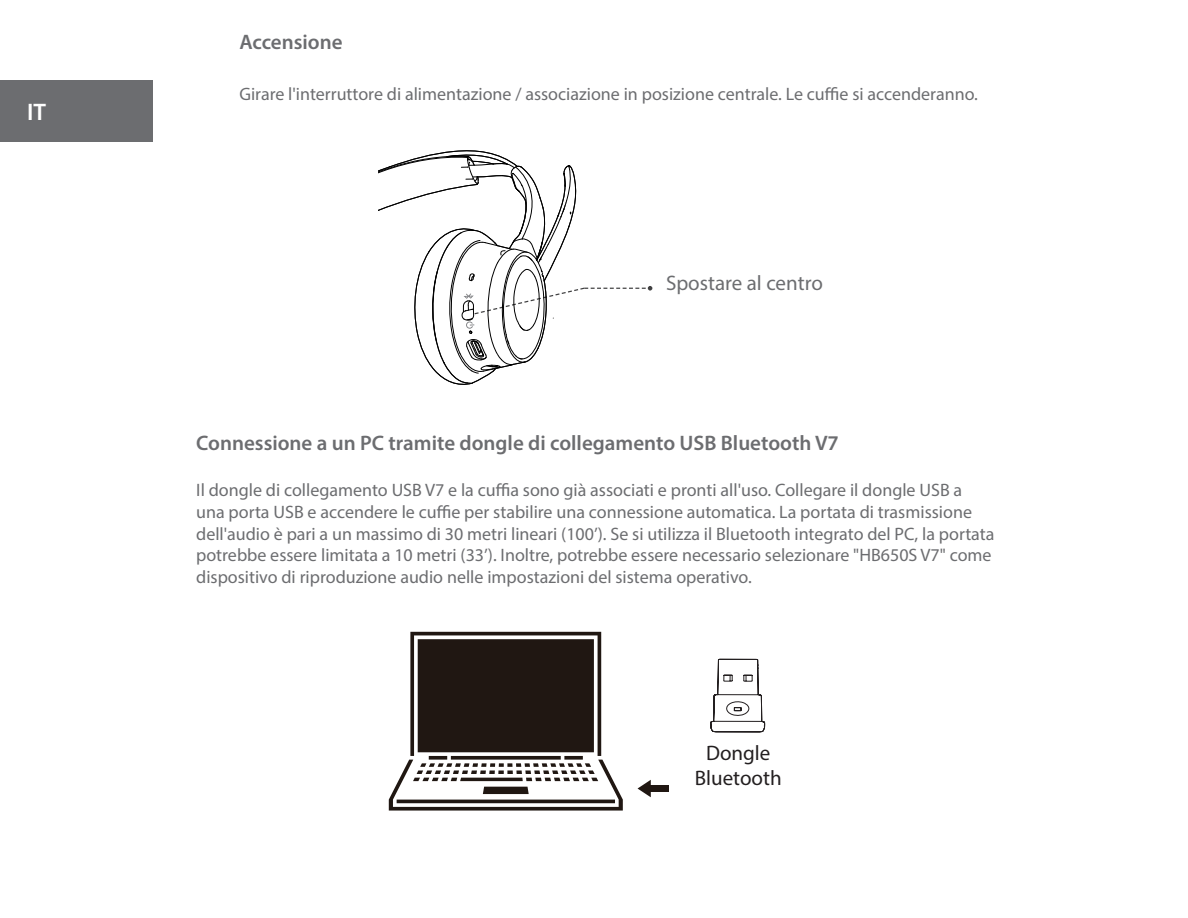
<style>
.page{position:relative;width:1188px;height:918px;background:#fff}
.page>*{position:absolute;margin:0;border:0;box-sizing:border-box;transform-origin:0 0}
.t1{font:600 24px "Myriad Pro";color:#fff}
.t2{font:600 21px "Myriad Pro";color:#6c6d70}
.t3{font:21px "Myriad Pro";color:#6c6d70}
.t4{font:21px/25.2px "Myriad Pro";color:#231f20;text-align:center}
.t5{font:18px/21.6px "Myriad Pro";color:#6c6d70}
</style>
<div class="page">
<div style="left:0;top:80px;width:153px;height:62px;background:#6c6d70"></div>
<svg style="left:378px;top:150px;width:274px;height:235px"></svg>
<svg style="left:389px;top:632px;width:234px;height:179px"></svg>
<div style="left:649px;top:785px;width:20px;height:7px;background:#201712"></div>
<svg style="left:638px;top:780px;width:13px;height:17px"></svg>
<svg style="left:710px;top:659px;width:56px;height:74px"></svg>
<h1 class="t1" style="left:27px;top:97px;width:20px">IT</h1>
<p class="t2" style="left:239px;top:29px;width:105px">Accensione</p>
<p class="t5" style="left:239px;top:82px;width:740px">Girare l'interruttore di alimentazione / associazione in posizione centrale. Le cuffie si accenderanno.</p>
<p class="t3" style="left:666px;top:270px;width:158px">Spostare al centro</p>
<p class="t2" style="left:196px;top:429px;width:644px">Connessione a un PC tramite dongle di collegamento USB Bluetooth V7</p>
<p class="t5" style="left:196px;top:479px;width:800px">Il dongle di collegamento USB V7 e la cuffia sono già associati e pronti all'uso. Collegare il dongle USB a una porta USB e accendere le cuffie per stabilire una connessione automatica. La portata di trasmissione dell'audio è pari a un massimo di 30 metri lineari (100’). Se si utilizza il Bluetooth integrato del PC, la portata potrebbe essere limitata a 10 metri (33’). Inoltre, potrebbe essere necessario selezionare "HB650S V7" come dispositivo di riproduzione audio nelle impostazioni del sistema operativo.</p>
<p class="t4" style="left:695px;top:740px;width:88px">Dongle<br>Bluetooth</p>
</div>
